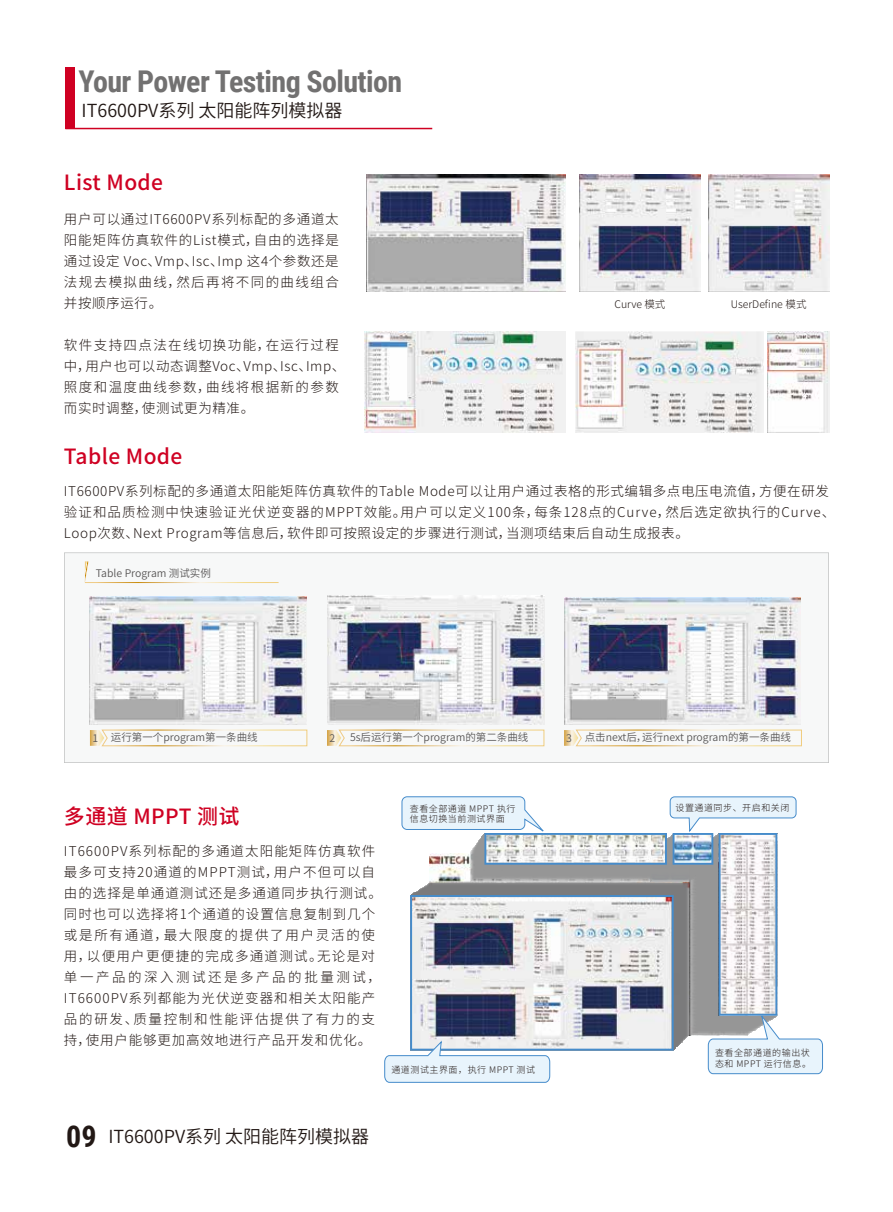
<style>
.page{position:relative;width:893px;height:1212px;background:#fff}
.page>*{position:absolute;margin:0;border:0;box-sizing:border-box;transform-origin:0 0}
.t1{font:700 30px "Roboto Condensed";letter-spacing:-.02em;color:#727171}
.t2{font:500 21px "Source Han Sans CN";letter-spacing:.02em;color:#cf0022}
.t3{font:18px "Source Han Sans CN";color:#221815}
.t4{font:300 13.5px/21px "Source Han Sans CN";letter-spacing:.075em;color:#221815;text-align:justify}
.t5{font:300 13.5px/21px "Source Han Sans CN";letter-spacing:.045em;color:#221815}
.t6{font:300 13.5px/21px "Source Han Sans CN";letter-spacing:.105em;color:#221815}
.t7{font:10.5px "Source Han Sans CN";color:#595757}
.t8{font:300 10.5px "Source Han Sans CN";color:#221815}
.t9{font:300 9px/10.6px "Source Han Sans CN";letter-spacing:.06em;color:#221815}
.s1{font-family:"Roboto Condensed";font-weight:700;font-size:30px}
</style>
<div class="page">
<div style="left:65px;top:67px;width:10px;height:62px;background:#cf0022"></div>
<hr style="left:65px;top:128px;width:367px;height:1px;background:#cf0022">
<img style="left:364px;top:331px;width:201px;height:102px">
<img style="left:576px;top:331px;width:188px;height:102px">
<img style="left:767px;top:331px;width:62px;height:102px">
<img style="left:366px;top:175px;width:199px;height:117px">
<img style="left:579px;top:175px;width:121px;height:117px">
<img style="left:708px;top:175px;width:121px;height:117px">
<svg style="left:64px;top:552px;width:765px;height:211px"></svg>
<img style="left:90px;top:596px;width:217px;height:128px">
<img style="left:327px;top:595px;width:217px;height:130px">
<img style="left:564px;top:597px;width:236px;height:128px">
<hr style="left:85px;top:582px;width:194px;height:1px;background:#fff">
<svg style="left:85px;top:561px;width:4px;height:21px"></svg>
<svg style="left:327px;top:729px;width:217px;height:17px"></svg>
<svg style="left:90px;top:729px;width:217px;height:17px"></svg>
<svg style="left:564px;top:729px;width:238px;height:17px"></svg>
<svg style="left:384px;top:796px;width:439px;height:287px"></svg>
<h1 class="t1" style="left:78px;top:61px;width:325px">Your Power Testing Solution</h1>
<h3 class="t3" style="left:82px;top:100px;width:262px">IT6600PV系列 太阳能阵列模拟器</h3>
<h2 class="t2" style="left:64px;top:171px;width:101px">List Mode</h2>
<p class="t4" style="left:64px;top:209px;width:276px">用户可以通过IT6600PV系列标配的多通道太阳能矩阵仿真软件的List模式，自由的选择是通过设定 Voc、Vmp、Isc、Imp 这4个参数还是法规去模拟曲线，然后再将不同的曲线组合并按顺序运行。</p>
<p class="t6" style="left:64px;top:335px;width:283px">软件支持四点法在线切换功能，在运行过程中，用户也可以动态调整Voc、Vmp、Isc、Imp、照度和温度曲线参数，曲线将根据新的参数而实时调整，使测试更为精准。</p>
<h2 class="t2" style="left:64px;top:444px;width:120px">Table Mode</h2>
<p class="t8" style="left:614px;top:298px;width:52px">Curve 模式</p>
<p class="t8" style="left:731px;top:298px;width:77px">UserDefine 模式</p>
<p class="t5" style="left:64px;top:480px;width:773px">IT6600PV系列标配的多通道太阳能矩阵仿真软件的Table Mode可以让用户通过表格的形式编辑多点电压电流值，方便在研发验证和品质检测中快速验证光伏逆变器的MPPT效能。用户可以定义100条，每条128点的Curve，然后选定欲执行的Curve、<br>Loop次数、Next Program等信息后，软件即可按照设定的步骤进行测试，当测项结束后自动生成报表。</p>
<p class="t7" style="left:96px;top:567px;width:116px">Table Program 测试实例</p>
<p class="t7" style="left:92px;top:731px;width:167px">1 运行第一个program第一条曲线</p>
<p class="t7" style="left:329px;top:732px;width:7px">2</p>
<p class="t7" style="left:566px;top:732px;width:7px">3</p>
<p class="t7" style="left:350px;top:731px;width:180px">5s后运行第一个program的第二条曲线</p>
<p class="t7" style="left:585px;top:731px;width:208px">点击next后，运行next program的第一条曲线</p>
<h2 class="t2" style="left:64px;top:805px;width:177px">多通道 MPPT 测试</h2>
<p class="t4" style="left:64px;top:841px;width:320px;text-align:left">IT6600PV系列标配的多通道太阳能矩阵仿真软件最多可支持20通道的MPPT测试，用户不但可以自由的选择是单通道测试还是多通道同步执行测试。同时也可以选择将1个通道的设置信息复制到几个或是所有通道，最大限度的提供了用户灵活的使用，以便用户更便捷的完成多通道测试。无论是对单一产品的深入测试还是多产品的批量测试，<br>IT6600PV系列都能为光伏逆变器和相关太阳能产品的研发、质量控制和性能评估提供了有力的支持，使用户能够更加高效地进行产品开发和优化。</p>
<p class="t9" style="left:410px;top:803px;width:107px">查看全部通道 MPPT 执行信息切换当前测试界面</p>
<p class="t9" style="left:391px;top:1064px;width:145px">通道测试主界面，执行 MPPT 测试</p>
<h3 class="t3" style="left:66px;top:1126px;width:304px"><span class="s1">09</span> IT6600PV系列 太阳能阵列模拟器</h3>
<p class="t9" style="left:675px;top:803px;width:115px">设置通道同步、开启和关闭</p>
<p class="t9" style="left:715px;top:1047px;width:97px">查看全部通道的输出状态和 MPPT 运行信息。</p>
</div>
